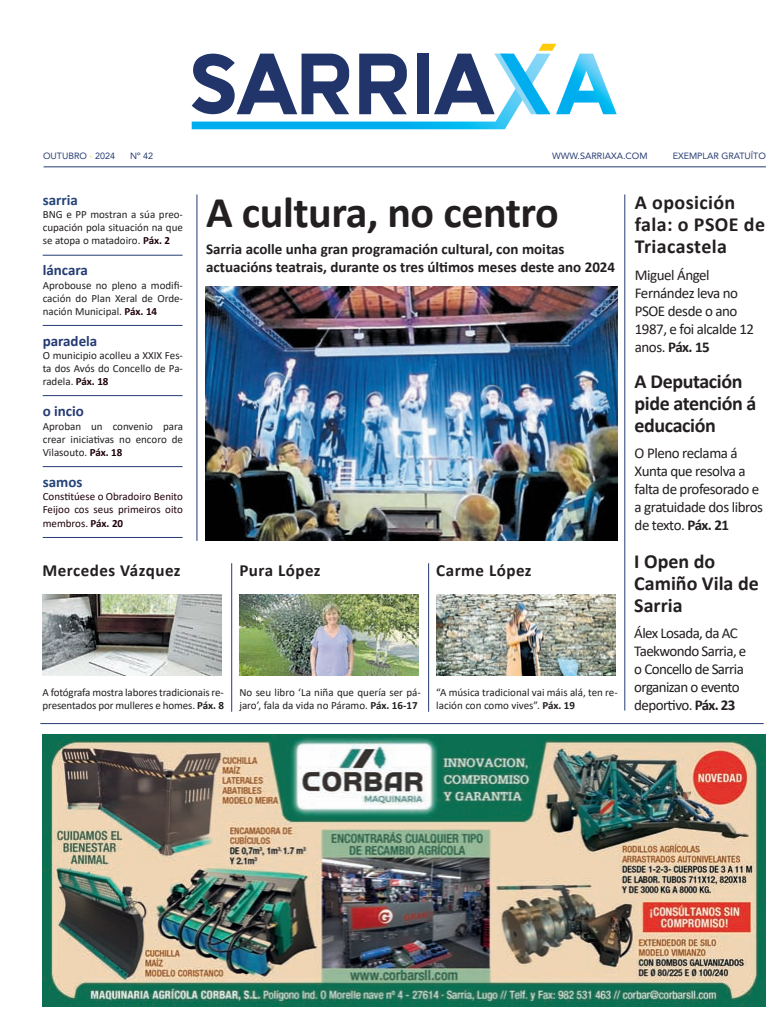
<style>
.page{position:relative;width:780px;height:1035px;background:#fff}
.page>*{position:absolute;margin:0;border:0;box-sizing:border-box;transform-origin:0 0}
.t1{font:700 44px "Calibri";letter-spacing:-.01em;color:#231f20}
.t2{font:700 20px/22px "Calibri";letter-spacing:.02em;color:#231f20}
.t3{font:700 20px/22px "Calibri";letter-spacing:-.02em;color:#231f20}
.t4{font:700 20px/22px "Calibri";color:#231f20}
.t5{font:700 17px "Calibri";letter-spacing:.03em;color:#231f20}
.t6{font:15px/18px "Calibri";letter-spacing:-.04em;color:#231f20}
.t7{font:700 15px/18px "Calibri";color:#231f20}
.t8{font:700 15px "Calibri";color:#253b73}
.t9{font:700 15px "Calibri";color:#244378}
.t10{font:11px/13.2px "Calibri";color:#231f20;text-align:justify}
.t11{font:11px/13.2px "Calibri";color:#1f0209;text-align:justify}
.t12{font:9px "Avenir LT Std";color:#253b73}
.s1{color:#fece08}
.s2{font-weight:700;color:#1f0209}
.s3{font-weight:700;color:#1e0209}
.s4{font-weight:700;color:#1b0107}
.s5{font-weight:700}
</style>
<div class="page">
<hr style="left:44px;top:166px;width:721px;height:1px;background:#253b73">
<svg style="left:192px;top:44px;width:424px;height:85px"></svg>
<hr style="left:40px;top:723px;width:723px;height:1px;background:#253b73">
<img style="left:42px;top:594px;width:180px;height:82px">
<img style="left:436px;top:594px;width:179px;height:82px">
<img style="left:239px;top:594px;width:179px;height:82px">
<hr style="left:231px;top:563px;width:1px;height:149px;background:#253b73">
<hr style="left:428px;top:563px;width:1px;height:149px;background:#253b73">
<hr style="left:43px;top:255px;width:139px;height:1px;background:#253b73">
<hr style="left:43px;top:325px;width:139px;height:1px;background:#253b73">
<hr style="left:43px;top:395px;width:139px;height:1px;background:#253b73">
<hr style="left:43px;top:466px;width:139px;height:1px;background:#253b73">
<hr style="left:43px;top:537px;width:139px;height:1px;background:#253b73">
<img style="left:206px;top:286px;width:411px;height:255px">
<hr style="left:624px;top:194px;width:1px;height:516px;background:#253b73">
<hr style="left:196px;top:194px;width:1px;height:347px;background:#253b73">
<img style="left:43px;top:734px;width:722px;height:272px">
<p class="t12" style="left:43px;top:151px;width:74px">OUTUBRO <span class="s1">-</span> 2024</p>
<p class="t12" style="left:130px;top:151px;width:24px">Nº 42</p>
<p class="t12" style="left:552px;top:151px;width:97px">WWW.SARRIAXA.COM</p>
<p class="t12" style="left:672px;top:151px;width:95px">EXEMPLAR GRATUÍTO</p>
<h3 class="t9" style="left:43px;top:189px;width:37px">sarria</h3>
<p class="t10" style="left:43px;top:207px;width:142px">BNG e PP mostran a súa preo&shy;cupación pola situación na que se atopa o matadoiro. <span class="s2">Páx. 2</span></p>
<h3 class="t8" style="left:43px;top:260px;width:47px">láncara</h3>
<p class="t10" style="left:43px;top:278px;width:142px">Aprobouse no pleno a modifi&shy;cación do Plan Xeral de Orde&shy;nación Municipal. <span class="s3">Páx. 14</span></p>
<h3 class="t8" style="left:43px;top:330px;width:56px">paradela</h3>
<p class="t10" style="left:43px;top:348px;width:142px">O municipio acolleu a XXIX Fes&shy;ta dos Avós do Concello de Pa&shy;radela. <span class="s3">Páx. 18</span></p>
<h3 class="t8" style="left:43px;top:401px;width:43px">o incio</h3>
<p class="t10" style="left:43px;top:419px;width:142px">Aproban un convenio para crear iniciativas no encoro de Vilasouto. <span class="s4">Páx. 18</span></p>
<h3 class="t9" style="left:43px;top:471px;width:41px">samos</h3>
<p class="t11" style="left:43px;top:489px;width:142px">Constitúese o Obradoiro Benito Feijoo cos seus primeiros oito membros. <span class="s5">Páx. 20</span></p>
<h3 class="t5" style="left:42px;top:558px;width:140px">Mercedes Vázquez</h3>
<h1 class="t1" style="left:206px;top:182px;width:354px">A cultura, no centro</h1>
<h3 class="t7" style="left:206px;top:240px;width:410px">Sarria acolle unha gran programación cultural, con moitas actuacións teatrais, durante os tres últimos meses deste ano 2024</h3>
<h3 class="t5" style="left:239px;top:558px;width:83px">Pura López</h3>
<h3 class="t5" style="left:436px;top:558px;width:97px">Carme López</h3>
<p class="t10" style="left:42px;top:685px;width:183px">A fotógrafa mostra labores tradicionais re&shy;presentados por mulleres e homes. <span class="s5">Páx. 8</span></p>
<p class="t10" style="left:239px;top:685px;width:183px">No seu libro ‘La niña que quería ser pá&shy;jaro’, fala da vida no Páramo. <span class="s5">Páx. 16-17</span></p>
<p class="t10" style="left:436px;top:685px;width:183px">“A música tradicional vai máis alá, ten re&shy;lación con como vives”. <span class="s5">Páx. 19</span></p>
<h2 class="t2" style="left:634px;top:192px;width:132px">A oposición fala: o PSOE de<br>Triacastela</h2>
<h3 class="t6" style="left:634px;top:266px;width:121px">Miguel Ángel<br>Fernández leva no<br>PSOE desde o ano<br>1987, e foi alcalde 12 anos. <span class="s5">Páx. 15</span></h3>
<h2 class="t3" style="left:634px;top:370px;width:123px">A Deputación pide atención á educación</h2>
<h3 class="t6" style="left:634px;top:443px;width:130px">O Pleno reclama á<br>Xunta que resolva a falta de profesorado e a gratuidade dos libros de texto. <span class="s5">Páx. 21</span></h3>
<h2 class="t4" style="left:634px;top:550px;width:126px">I Open do<br>Camiño Vila de<br>Sarria</h2>
<h3 class="t6" style="left:634px;top:623px;width:114px">Álex Losada, da AC<br>Taekwondo Sarria, e o Concello de Sarria organizan o evento deportivo. <span class="s5">Páx. 23</span></h3>
</div>
